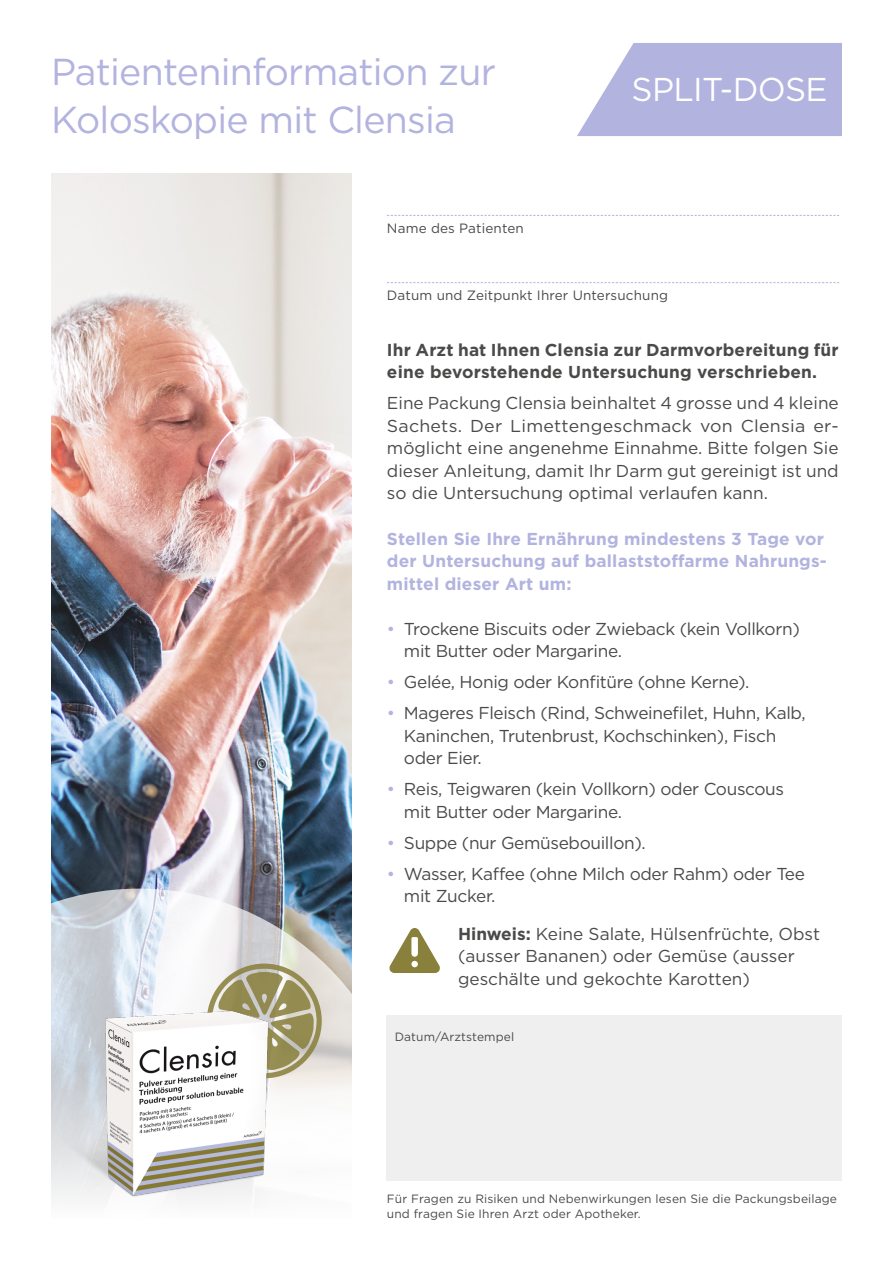
<style>
.page{position:relative;width:893px;height:1263px;background:#fff}
.page>*{position:absolute;margin:0;border:0;box-sizing:border-box;transform-origin:0 0}
.t1{font:37.5px/48px "Gotham";letter-spacing:-.02em;color:#b2b3df}
.t2{font:33px "Gotham";letter-spacing:-.02em;color:#fff}
.t3{font:17.25px/22.5px "Gotham";letter-spacing:-.02em;color:#4a4a49}
.t4{font:700 17.25px/22.5px "Gotham";letter-spacing:.01em;color:#b2b3df}
.t5{font:17.25px/22.5px "Gotham";color:#4a4a49}
.t6{font:700 17.25px/22.5px "Gotham";letter-spacing:.01em;color:#4a4a49}
.t7{font:13.5px "Gotham";letter-spacing:.01em;color:#4a4a49}
.t8{font:12px/15px "Gotham";letter-spacing:.01em;color:#4a4a49}
.s1{color:#b2b3df}
.s2{font-weight:700}
</style>
<div class="page">
<img style="left:51px;top:174px;width:300px;height:714px">
<svg style="left:51px;top:888px;width:336px;height:311px"></svg>
<div style="left:387px;top:1015px;width:455px;height:166px;background:#efefef"></div>
<svg style="left:207px;top:963px;width:115px;height:115px"></svg>
<img style="left:62px;top:1006px;width:253px;height:193px">
<svg style="left:387px;top:215px;width:452px;height:1px"></svg>
<svg style="left:387px;top:282px;width:452px;height:1px"></svg>
<svg style="left:577px;top:43px;width:265px;height:93px"></svg>
<svg style="left:389px;top:928px;width:51px;height:45px"></svg>
<h1 class="t1" style="left:51px;top:47px;width:446px">Patienteninformation zur<br>Koloskopie mit Clensia</h1>
<p class="t7" style="left:387px;top:219px;width:138px">Name des Patienten</p>
<h2 class="t2" style="left:632px;top:68px;width:198px">SPLIT-DOSE</h2>
<p class="t7" style="left:387px;top:287px;width:283px">Datum und Zeitpunkt Ihrer Untersuchung</p>
<p class="t6" style="left:387px;top:338px;width:453px">Ihr Arzt hat Ihnen Clensia zur Darmvorbereitung für eine bevorstehende Untersuchung verschrieben.</p>
<p class="t3" style="left:387px;top:391px;width:453px;text-align:justify">Eine Packung Clensia beinhaltet 4 grosse und 4 kleine Sachets. Der Limettengeschmack von Clensia er&shy;möglicht eine angenehme Einnahme. Bitte folgen Sie dieser Anleitung, damit Ihr Darm gut gereinigt ist und so die Untersuchung optimal verlaufen kann.</p>
<p class="t4" style="left:387px;top:527px;width:441px">Stellen Sie Ihre Ernährung mindestens 3 Tage vor der Untersuchung auf ballaststoffarme Nahrungs&shy;mittel dieser Art um:</p>
<p class="t3" style="left:404px;top:617px;width:397px;text-indent:-17px"><span class="s1">•</span> Trockene Biscuits oder Zwieback (kein Vollkorn) mit Butter oder Margarine.</p>
<p class="t3" style="left:387px;top:670px;width:364px"><span class="s1">•</span> Gelée, Honig oder Konfitüre (ohne Kerne).</p>
<p class="t3" style="left:404px;top:701px;width:403px;text-indent:-17px"><span class="s1">•</span> Mageres Fleisch (Rind, Schweinefilet, Huhn, Kalb,<br>Kaninchen, Trutenbrust, Kochschinken), Fisch oder Eier.</p>
<p class="t3" style="left:404px;top:777px;width:382px;text-indent:-17px"><span class="s1">•</span> Reis, Teigwaren (kein Vollkorn) oder Couscous mit Butter oder Margarine.</p>
<p class="t3" style="left:387px;top:831px;width:260px"><span class="s1">•</span> Suppe (nur Gemüsebouillon).</p>
<p class="t3" style="left:404px;top:862px;width:403px;text-indent:-17px"><span class="s1">•</span> Wasser, Kaffee (ohne Milch oder Rahm) oder Tee mit Zucker.</p>
<p class="t5" style="left:458px;top:922px;width:363px"><span class="s2">Hinweis:</span> Keine Salate, Hülsenfrüchte, Obst (ausser Bananen) oder Gemüse (ausser geschälte und gekochte Karotten)</p>
<p class="t8" style="left:395px;top:1028px;width:121px">Datum/Arztstempel</p>
<p class="t8" style="left:387px;top:1191px;width:452px">Für Fragen zu Risiken und Nebenwirkungen lesen Sie die Packungsbeilage und fragen Sie Ihren Arzt oder Apotheker.</p>
</div>
